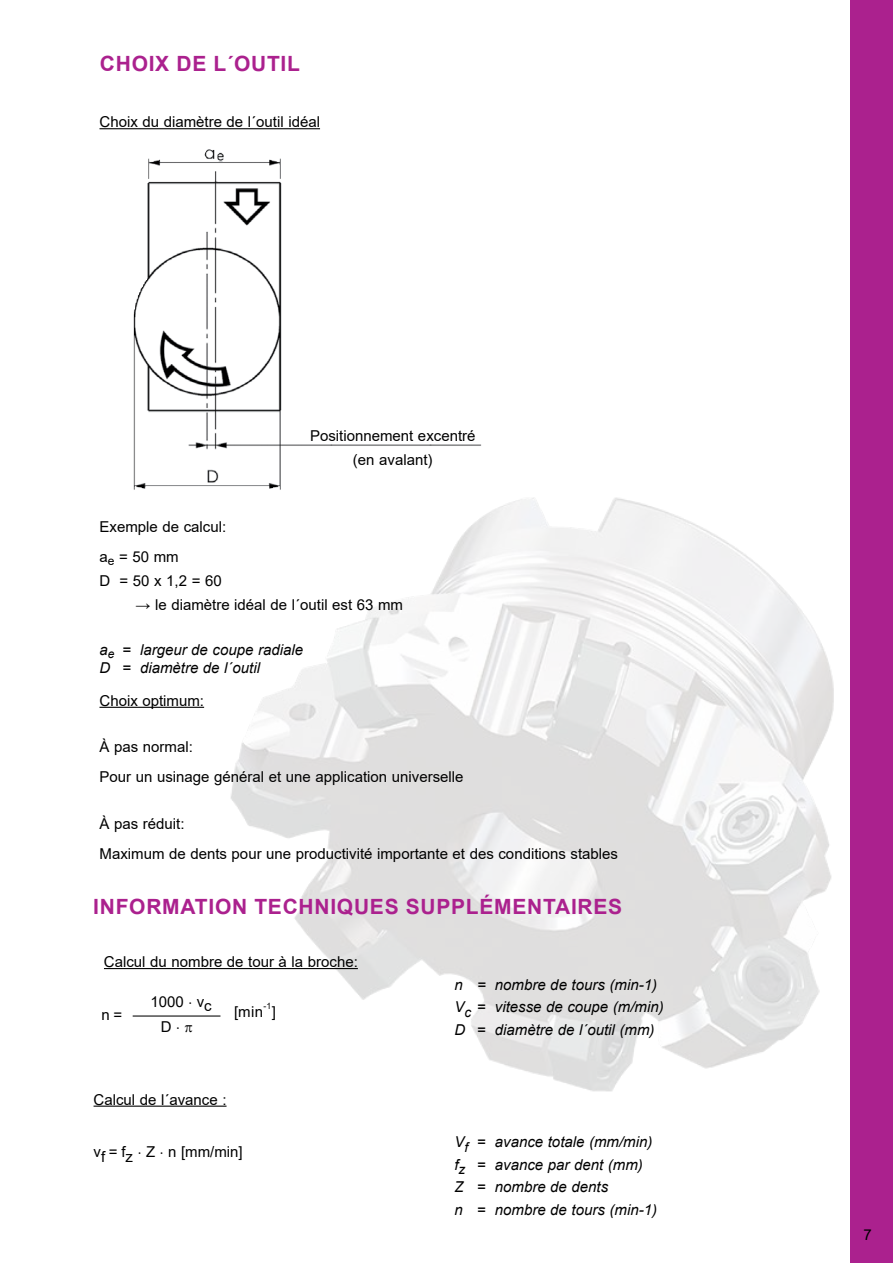
<style>
.page{position:relative;width:893px;height:1263px;background:#fff}
.page>*{position:absolute;margin:0;border:0;box-sizing:border-box;transform-origin:0 0}
.t1{font:700 21px "Arial";letter-spacing:.035em;color:#ab218e}
.t2{font:15px/30px "Arial";color:#000}
.t3{font:italic 15px/22.5px "Arial";color:#000}
.t4{font:8.7px "Arial";color:#000}
</style>
<div class="page">
<img style="left:207px;top:445px;width:627px;height:647px">
<div style="left:850px;top:0;width:43px;height:1263px;background:#ab218e"></div>
<img style="left:134px;top:149px;width:347px;height:341px">
<hr style="left:99px;top:128px;width:221px;height:1px;background:#000">
<hr style="left:99px;top:707px;width:105px;height:1px;background:#000">
<hr style="left:94px;top:1105px;width:133px;height:2px;background:#000">
<hr style="left:104px;top:968px;width:254px;height:1px;background:#000">
<hr style="left:133px;top:1015px;width:87px;height:1px;background:#000">
<h1 class="t1" style="left:100px;top:49px;width:202px">CHOIX DE L´OUTIL</h1>
<p class="t2" style="left:99px;top:107px;width:222px">Choix du diamètre de l´outil idéal</p>
<p class="t2" style="left:310px;top:423px;width:167px;line-height:24px;text-align:center">Positionnement excentré (en avalant)</p>
<p class="t2" style="left:99px;top:512px;width:128px">Exemple de calcul: a<sub>e</sub> = 50 mm</p>
<p class="t2" style="left:99px;top:566px;width:124px">D = 50 x 1,2 = 60</p>
<p class="t2" style="left:135px;top:590px;width:269px">→ le diamètre idéal de l´outil est 63 mm</p>
<p class="t3" style="left:99px;top:641px;width:205px;line-height:18px">a<sub>e</sub> = largeur de coupe radiale<br>D = diamètre de l´outil</p>
<p class="t2" style="left:99px;top:685px;width:106px">Choix optimum:</p>
<p class="t2" style="left:99px;top:732px;width:365px">À pas normal:<br>Pour un usinage général et une application universelle</p>
<p class="t2" style="left:99px;top:808px;width:520px">À pas réduit:<br>Maximum de dents pour une productivité importante et des conditions stables</p>
<h1 class="t1" style="left:93px;top:892px;width:530px">INFORMATION TECHNIQUES SUPPLÉMENTAIRES</h1>
<p class="t2" style="left:104px;top:947px;width:255px">Calcul du nombre de tour à la broche:</p>
<p class="t2" style="left:161px;top:988px;width:52px;line-height:25.5px;text-indent:-10px">1000 ⋅ vc<br>D ⋅</p>
<p class="t4" style="left:263px;top:1000px;width:9px">-1</p>
<p class="t2" style="left:101px;top:999px;width:22px">n=</p>
<p class="t2" style="left:234px;top:997px;width:30px">[min</p>
<p class="t2" style="left:272px;top:997px;width:6px">]</p>
<p class="t2" style="left:94px;top:1084px;width:134px">Calcul de l´avance :</p>
<p class="t2" style="left:94px;top:1137px;width:151px">vf = fz ⋅ Z ⋅ n [mm/min]</p>
<p class="t3" style="left:454px;top:973px;width:211px">n = nombre de tours (min-1)<br>V<sub>c</sub> = vitesse de coupe (m/min)<br>D = diamètre de l´outil (mm)</p>
<p class="t3" style="left:454px;top:1131px;width:204px">V<sub>f</sub> = avance totale (mm/min) f<sub>z</sub> = avance par dent (mm)<br>Z = nombre de dents<br>n = nombre de tours (min-1)</p>
<p class="t2" style="left:863px;top:1220px;width:10px">7</p>
</div>
